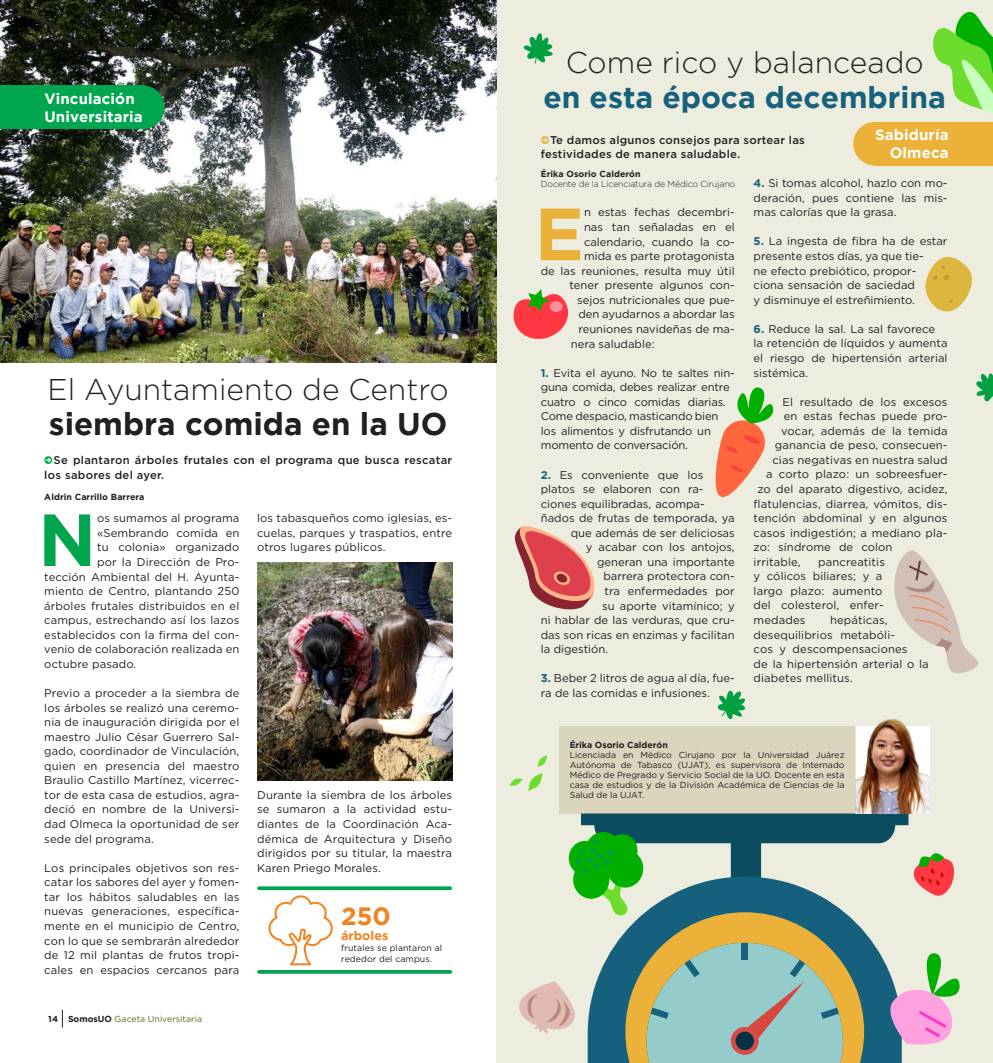
<style>
.page{position:relative;width:993px;height:1063px;background:#fff}
.page>*{position:absolute;margin:0;border:0;box-sizing:border-box;transform-origin:0 0}
.t1{font:700 73.62px "Gotham";color:#ebb138}
.t2{font:700 73.62px "Gotham";color:#00a54f}
.t3{font:700 31.25px "Gotham";color:#231f20}
.t4{font:300 30px "Gotham";color:#231f20}
.t5{font:700 30px "Gotham";color:#18617c}
.t6{font:700 25px "Gotham";color:#f58220}
.t7{font:700 15px/17.5px "Gotham";letter-spacing:.01em;color:#fff;text-align:right}
.t8{font:700 12.5px "Gotham";color:#f58220}
.t9{font:11.25px/14.5px "Gotham";color:#231f20}
.t10{font:500 11.25px/14.5px "Gotham";letter-spacing:.02em;color:#231f20}
.t11{font:8.75px/10px "Gotham";color:#231f20}
.t12{font:700 8.75px "Gotham";letter-spacing:.01em;color:#231f20}
.t13{font:300 8.75px "Gotham";letter-spacing:-.015em;color:#231f20}
.t14{font:8.75px "Gotham";color:#5f6a1f}
.s1{font-weight:700;color:#231f20}
.s2{font-weight:700;color:#18617c}
</style>
<div class="page">
<svg style="left:62px;top:1010px;width:1px;height:18px"></svg>
<div style="left:496px;top:0;width:496px;height:1063px;background:#eceddf"></div>
<svg style="left:933px;top:12px;width:59px;height:102px"></svg>
<svg style="left:528px;top:773px;width:14px;height:18px"></svg>
<svg style="left:537px;top:755px;width:10px;height:12px"></svg>
<svg style="left:509px;top:778px;width:13px;height:8px"></svg>
<div style="left:852px;top:122px;width:44px;height:44px;background:#ebb138;border-radius:50%"></div>
<div style="left:874px;top:122px;width:118px;height:44px;background:#ebb138"></div>
<svg style="left:513px;top:289px;width:55px;height:50px"></svg>
<svg style="left:715px;top:387px;width:59px;height:110px"></svg>
<svg style="left:514px;top:526px;width:81px;height:84px"></svg>
<svg style="left:925px;top:256px;width:47px;height:56px"></svg>
<svg style="left:894px;top:550px;width:84px;height:124px"></svg>
<svg style="left:717px;top:690px;width:28px;height:30px"></svg>
<svg style="left:976px;top:373px;width:16px;height:29px"></svg>
<svg style="left:523px;top:33px;width:30px;height:31px"></svg>
<svg style="left:519px;top:814px;width:441px;height:249px"></svg>
<img style="left:854px;top:719px;width:75px;height:95px">
<img style="left:0;top:0;width:496px;height:362px">
<div style="left:121px;top:85px;width:43px;height:44px;background:#00a54f;border-radius:50%"></div>
<div style="left:0;top:85px;width:143px;height:44px;background:#00a54f"></div>
<svg style="left:259px;top:886px;width:191px;height:4px"></svg>
<svg style="left:259px;top:970px;width:191px;height:4px"></svg>
<svg style="left:268px;top:895px;width:64px;height:70px"></svg>
<img style="left:257px;top:562px;width:195px;height:219px">
<div style="left:559px;top:726px;width:295px;height:88px;background:#dad5bd"></div>
<h3 class="t7" style="left:44px;top:90px;width:100px;text-align:left">Vinculación<br>Universitaria</h3>
<h3 class="t4" style="left:48px;top:370px;width:402px">El Ayuntamiento de Centro</h3>
<h2 class="t3" style="left:49px;top:406px;width:400px">siembra comida en la UO</h2>
<p class="t10" style="left:44px;top:453px;width:409px;text-indent:9px">Se plantaron árboles frutales con el programa que busca rescatar los sabores del ayer.</p>
<h1 class="t2" style="left:38px;top:497px;width:60px">N</h1>
<p class="t9" style="left:97px;top:511px;width:144px">os sumamos al programa</p>
<p class="t12" style="left:44px;top:491px;width:102px">Aldrin Carrillo Barrera</p>
<p class="t9" style="left:257px;top:511px;width:196px;text-align:justify">los tabasqueños como iglesias, es&shy;cuelas, parques y traspatios, entre otros lugares públicos.</p>
<p class="t9" style="left:97px;top:525px;width:144px">«Sembrando comida en</p>
<p class="t9" style="left:97px;top:540px;width:144px">tu colonia» organizado</p>
<p class="t9" style="left:97px;top:555px;width:144px">por la Dirección de Pro-</p>
<p class="t9" style="left:44px;top:569px;width:196px">tección Ambiental del H. Ayunta-</p>
<p class="t9" style="left:44px;top:584px;width:196px">miento de Centro, plantando 250</p>
<p class="t9" style="left:44px;top:598px;width:196px">árboles frutales distribuidos en el</p>
<p class="t9" style="left:44px;top:613px;width:196px">campus, estrechando así los lazos</p>
<p class="t9" style="left:44px;top:627px;width:196px">establecidos con la firma del con-</p>
<p class="t9" style="left:44px;top:642px;width:196px">venio de colaboración realizada en</p>
<p class="t9" style="left:44px;top:656px;width:93px">octubre pasado.</p>
<p class="t9" style="left:44px;top:686px;width:196px;text-align:justify">Previo a proceder a la siembra de los árboles se realizó una ceremo&shy;nia de inauguración dirigida por el maestro Julio César Guerrero Sal&shy;gado, coordinador de Vinculación, quien en presencia del maestro Braulio Castillo Martínez, vicerrec&shy;tor de esta casa de estudios, agra&shy;deció en nombre de la Universi&shy;dad Olmeca la oportunidad de ser sede del programa.</p>
<p class="t9" style="left:44px;top:860px;width:196px;text-align:justify">Los principales objetivos son res&shy;catar los sabores del ayer y fomen&shy;tar los hábitos saludables en las nuevas generaciones, específica&shy;mente en el municipio de Centro, con lo que se sembrarán alrededor de 12 mil plantas de frutos tropi&shy;cales en espacios cercanos para</p>
<p class="t9" style="left:257px;top:787px;width:196px;text-align:justify">Durante la siembra de los árboles se sumaron a la actividad estu&shy;diantes de la Coordinación Aca&shy;démica de Arquitectura y Diseño dirigidos por su titular, la maestra Karen Priego Morales.</p>
<h3 class="t6" style="left:341px;top:901px;width:51px">250</h3>
<p class="t8" style="left:341px;top:928px;width:49px">árboles</p>
<p class="t11" style="left:341px;top:942px;width:102px;line-height:11.2px">frutales se plantaron al rededor del campus.</p>
<p class="t14" style="left:48px;top:1014px;width:155px"><span class="s1">14 SomosUO</span> Gaceta Universitaria</p>
<h3 class="t4" style="left:565px;top:43px;width:359px">Come rico y balanceado</h3>
<h3 class="t5" style="left:543px;top:80px;width:404px">en esta época decembrina</h3>
<h3 class="t7" style="left:874px;top:126px;width:75px">Sabiduría<br>Olmeca</h3>
<p class="t10" style="left:540px;top:132px;width:265px;text-indent:9px">Te damos algunos consejos para sortear las festividades de manera saludable.</p>
<p class="t9" style="left:753px;top:176px;width:195px;text-align:justify"><span class="s2">4.</span> Si tomas alcohol, hazlo con mo&shy;deración, pues contiene las mis&shy;mas calorías que la grasa.</p>
<p class="t9" style="left:753px;top:234px;width:195px"><span class="s2">5.</span> La ingesta de fibra ha de estar presente estos días, ya que tie-<br>ne efecto prebiótico, propor&shy;ciona sensación de saciedad<br>y disminuye el estreñimiento.</p>
<p class="t9" style="left:753px;top:321px;width:195px"><span class="s2">6.</span> Reduce la sal. La sal favorece<br>la retención de líquidos y aumenta el riesgo de hipertensión arterial sistémica.</p>
<p class="t9" style="left:782px;top:394px;width:167px">El resultado de los excesos</p>
<p class="t9" style="left:783px;top:409px;width:165px">en estas fechas puede pro-</p>
<p class="t9" style="left:780px;top:423px;width:168px">vocar, además de la temida</p>
<p class="t9" style="left:774px;top:438px;width:174px">ganancia de peso, consecuen-</p>
<p class="t9" style="left:772px;top:452px;width:176px">cias negativas en nuestra salud</p>
<p class="t9" style="left:765px;top:467px;width:183px">a corto plazo: un sobreesfuer-</p>
<p class="t9" style="left:757px;top:482px;width:192px">zo del aparato digestivo, acidez,</p>
<p class="t9" style="left:753px;top:496px;width:195px">flatulencias, diarrea, vómitos, dis-</p>
<p class="t9" style="left:753px;top:511px;width:195px">tención abdominal y en algunos</p>
<p class="t9" style="left:753px;top:525px;width:195px">casos indigestión; a mediano pla-</p>
<p class="t9" style="left:753px;top:540px;width:140px">zo: síndrome de colon</p>
<p class="t9" style="left:753px;top:554px;width:48px">irritable,</p>
<p class="t12" style="left:540px;top:169px;width:101px">Érika Osorio Calderón</p>
<p class="t13" style="left:540px;top:179px;width:196px">Docente de la Licenciatura de Médico Cirujano</p>
<h1 class="t1" style="left:534px;top:192px;width:51px">E</h1>
<p class="t9" style="left:584px;top:205px;width:152px">n estas fechas decembri-</p>
<p class="t9" style="left:584px;top:220px;width:152px">nas tan señaladas en el</p>
<p class="t9" style="left:584px;top:234px;width:152px">calendario, cuando la co-</p>
<p class="t9" style="left:584px;top:249px;width:152px">mida es parte protagonista</p>
<p class="t9" style="left:540px;top:263px;width:195px">de las reuniones, resulta muy útil</p>
<p class="t9" style="left:569px;top:278px;width:167px">tener presente algunos con-</p>
<p class="t9" style="left:577px;top:292px;width:159px">sejos nutricionales que pue-</p>
<p class="t9" style="left:578px;top:307px;width:158px">den ayudarnos a abordar las</p>
<p class="t9" style="left:578px;top:321px;width:158px">reuniones navideñas de ma-</p>
<p class="t9" style="left:570px;top:336px;width:85px">nera saludable:</p>
<p class="t9" style="left:540px;top:365px;width:195px"><span class="s2">1.</span> Evita el ayuno. No te saltes nin&shy;guna comida, debes realizar entre cuatro o cinco comidas diarias.<br>Come despacio, masticando bien los alimentos y disfrutando un momento de conversación.</p>
<p class="t9" style="left:540px;top:467px;width:164px"><span class="s2">2.</span> Es conveniente que los</p>
<p class="t9" style="left:540px;top:482px;width:164px">platos se elaboren con ra-</p>
<p class="t9" style="left:540px;top:496px;width:165px">ciones equilibradas, acompa-</p>
<p class="t9" style="left:540px;top:511px;width:195px">ñados de frutas de temporada, ya</p>
<p class="t9" style="left:570px;top:525px;width:165px">que además de ser deliciosas</p>
<p class="t9" style="left:585px;top:540px;width:150px">y acabar con los antojos,</p>
<p class="t9" style="left:597px;top:554px;width:139px">generan una importante</p>
<p class="t9" style="left:603px;top:569px;width:133px">barrera protectora con-</p>
<p class="t9" style="left:604px;top:584px;width:132px">tra enfermedades por</p>
<p class="t9" style="left:602px;top:598px;width:134px">su aporte vitamínico; y</p>
<p class="t9" style="left:540px;top:613px;width:195px">ni hablar de las verduras, que cru-</p>
<p class="t9" style="left:540px;top:627px;width:195px">das son ricas en enzimas y facilitan</p>
<p class="t9" style="left:540px;top:642px;width:69px">la digestión.</p>
<p class="t9" style="left:540px;top:671px;width:195px"><span class="s2">3.</span> Beber 2 litros de agua al día, fue&shy;ra de las comidas e infusiones.</p>
<p class="t9" style="left:753px;top:554px;width:133px;text-indent:65px">pancreatitis y cólicos biliares; y a largo plazo: aumento del colesterol, enfer&shy;medades</p>
<p class="t9" style="left:753px;top:613px;width:177px;text-indent:76px">hepáticas, desequilibrios metabóli-<br>cos y descompensaciones<br>de la hipertensión arterial o la diabetes mellitus.</p>
<p class="t12" style="left:569px;top:740px;width:99px">Érika Osorio Calderón</p>
<p class="t11" style="left:569px;top:750px;width:276px;text-align:justify">Licenciada en Médico Cirujano por la Universidad Juárez Autónoma de Tabasco (UJAT), es supervisora de Internado Médico de Pregrado y Servicio Social de la UO. Docente en esta casa de estudios y de la División Académica de Ciencias de la Salud de la UJAT.</p>
</div>
